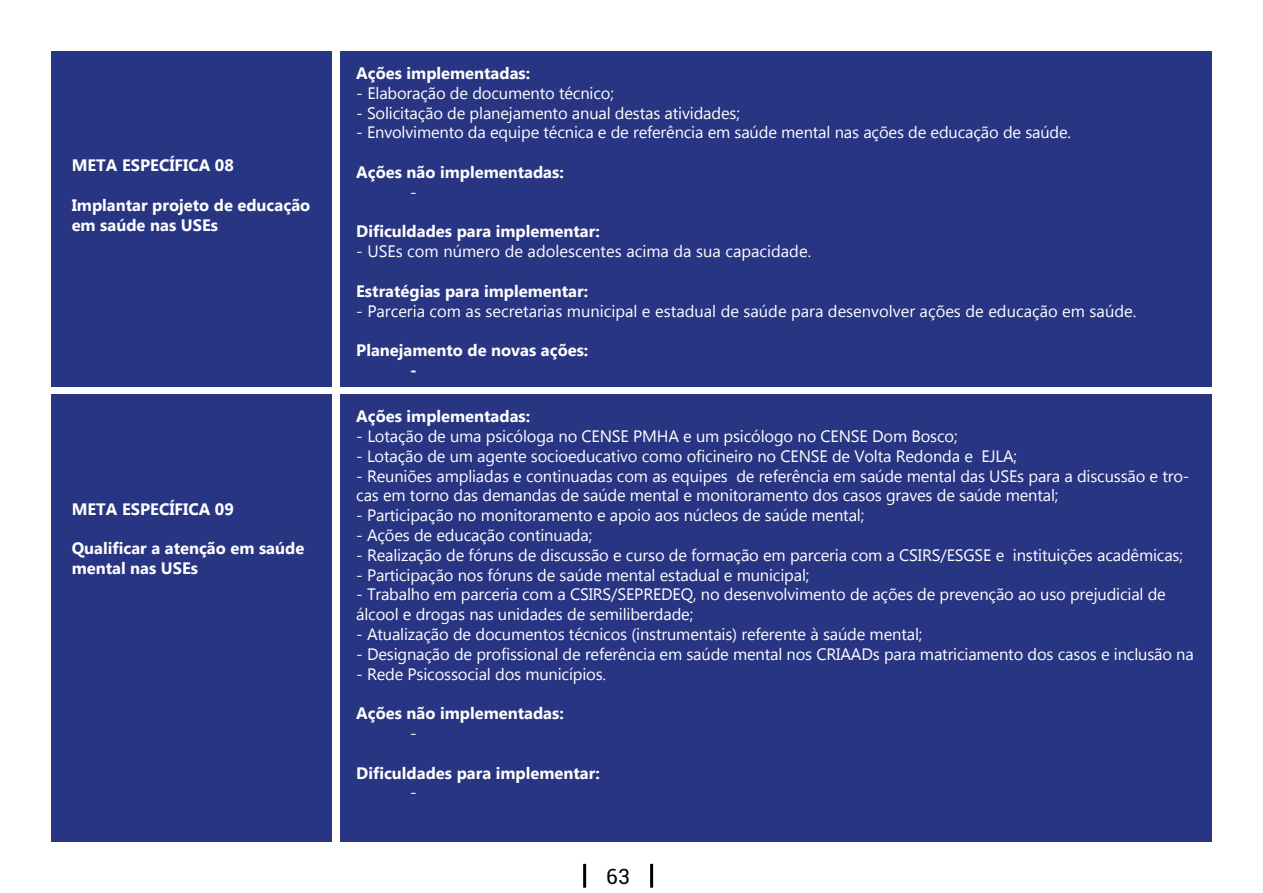
<style>
.page{position:relative;width:1263px;height:893px;background:#fff}
.page>*{position:absolute;margin:0;border:0;box-sizing:border-box;transform-origin:0 0}
.t1{font:21px "Roboto";color:#000}
.t2{font:16.5px/19.8px "Lao UI";letter-spacing:-.01em;color:#fff}
.t3{font:700 16.5px/19.8px "Lao UI";color:#fff}
</style>
<div class="page">
<hr style="left:583px;top:864px;width:3px;height:24px;background:#000">
<hr style="left:650px;top:864px;width:3px;height:24px;background:#000">
<div style="left:51px;top:51px;width:281px;height:336px;background:#283583"></div>
<div style="left:51px;top:394px;width:281px;height:448px;background:#283583"></div>
<div style="left:340px;top:51px;width:872px;height:336px;background:#283583"></div>
<div style="left:340px;top:394px;width:872px;height:448px;background:#283583"></div>
<p class="t3" style="left:72px;top:155px;width:164px">META ESPECÍFICA 08</p>
<p class="t3" style="left:72px;top:195px;width:240px">Implantar projeto de educação em saúde nas USEs</p>
<p class="t3" style="left:72px;top:498px;width:164px">META ESPECÍFICA 09</p>
<p class="t3" style="left:72px;top:538px;width:234px">Qualificar a atenção em saúde mental nas USEs</p>
<p class="t3" style="left:356px;top:63px;width:176px">Ações implementadas:</p>
<p class="t2" style="left:356px;top:82px;width:259px">- Elaboração de documento técnico;</p>
<p class="t2" style="left:356px;top:102px;width:385px">- Solicitação de planejamento anual destas atividades;</p>
<p class="t2" style="left:356px;top:122px;width:716px">- Envolvimento da equipe técnica e de referência em saúde mental nas ações de educação de saúde.</p>
<p class="t3" style="left:356px;top:162px;width:209px">Ações não implementadas:</p>
<p class="t2" style="left:410px;top:181px;width:8px">-</p>
<p class="t3" style="left:356px;top:221px;width:245px">Dificuldades para implementar:</p>
<p class="t2" style="left:356px;top:241px;width:456px">- USEs com número de adolescentes acima da sua capacidade.</p>
<p class="t3" style="left:356px;top:280px;width:233px">Estratégias para implementar:</p>
<p class="t2" style="left:356px;top:300px;width:782px">- Parceria com as secretarias municipal e estadual de saúde para desenvolver ações de educação em saúde.</p>
<p class="t3" style="left:410px;top:340px;width:180px;text-indent:-54px">Planejamento de novas ações: -</p>
<p class="t3" style="left:356px;top:406px;width:176px">Ações implementadas:</p>
<p class="t2" style="left:356px;top:426px;width:603px">- Lotação de uma psicóloga no CENSE PMHA e um psicólogo no CENSE Dom Bosco;</p>
<p class="t2" style="left:356px;top:445px;width:662px">- Lotação de um agente socioeducativo como oficineiro no CENSE de Volta Redonda e EJLA;</p>
<p class="t2" style="left:356px;top:465px;width:835px">- Reuniões ampliadas e continuadas com as equipes de referência em saúde mental das USEs para a discussão e tro&shy;cas em torno das demandas de saúde mental e monitoramento dos casos graves de saúde mental;</p>
<p class="t2" style="left:356px;top:505px;width:510px">- Participação no monitoramento e apoio aos núcleos de saúde mental;</p>
<p class="t2" style="left:356px;top:525px;width:238px">- Ações de educação continuada;</p>
<p class="t2" style="left:356px;top:544px;width:828px">- Realização de fóruns de discussão e curso de formação em parceria com a CSIRS/ESGSE e instituições acadêmicas;</p>
<p class="t2" style="left:356px;top:564px;width:455px">- Participação nos fóruns de saúde mental estadual e municipal;</p>
<p class="t2" style="left:356px;top:584px;width:811px">- Trabalho em parceria com a CSIRS/SEPREDEQ, no desenvolvimento de ações de prevenção ao uso prejudicial de álcool e drogas nas unidades de semiliberdade;</p>
<p class="t2" style="left:356px;top:624px;width:568px">- Atualização de documentos técnicos (instrumentais) referente à saúde mental;</p>
<p class="t2" style="left:356px;top:643px;width:839px">- Designação de profissional de referência em saúde mental nos CRIAADs para matriciamento dos casos e inclusão na</p>
<p class="t2" style="left:356px;top:663px;width:251px">- Rede Psicossocial dos municípios.</p>
<p class="t3" style="left:356px;top:703px;width:209px">Ações não implementadas:</p>
<p class="t2" style="left:410px;top:723px;width:8px">-</p>
<p class="t3" style="left:356px;top:762px;width:245px">Dificuldades para implementar:</p>
<p class="t2" style="left:410px;top:782px;width:8px">-</p>
<p class="t1" style="left:606px;top:861px;width:25px">63</p>
</div>
